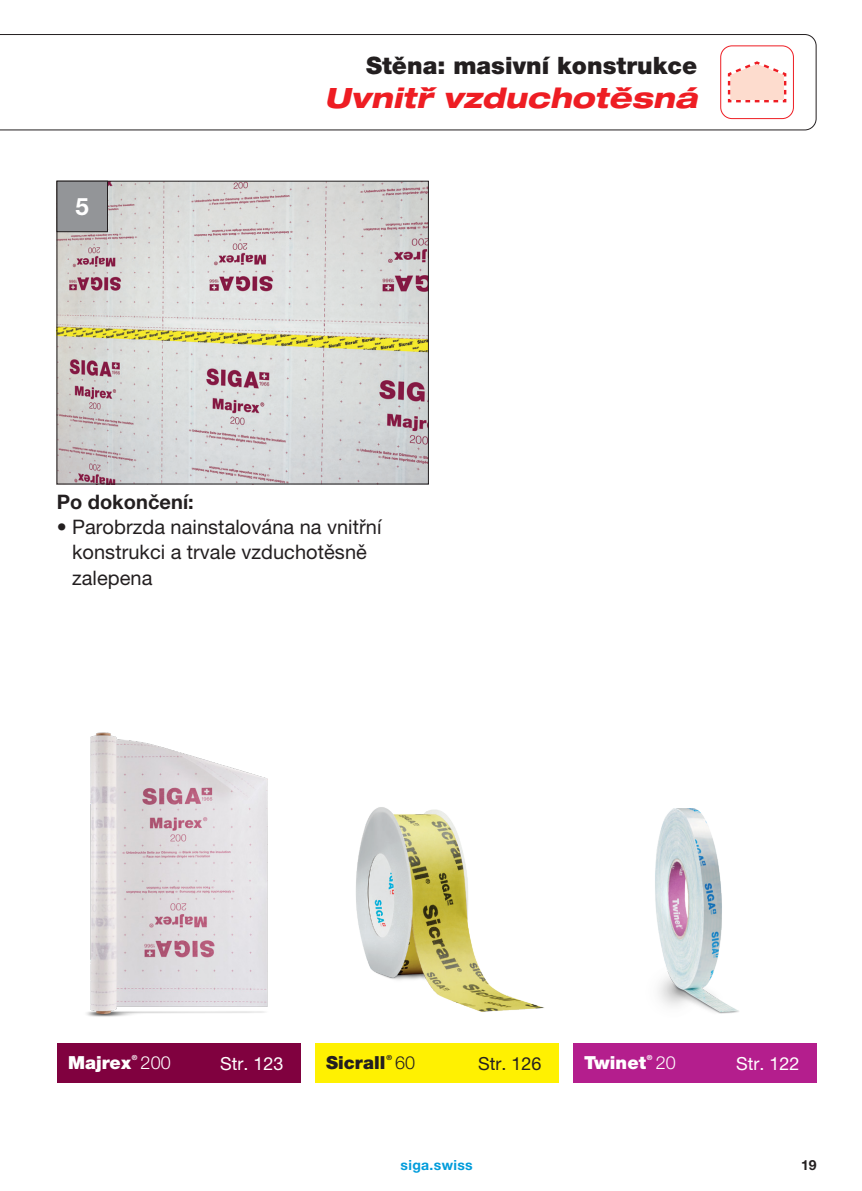
<style>
.page{position:relative;width:862px;height:1191px;background:#fff}
.page>*{position:absolute;margin:0;border:0;box-sizing:border-box;transform-origin:0 0}
.t1{font:italic 800 expanded 28px "Helvetica Neue LT Pro";letter-spacing:.005em;color:#ee1d23}
.t2{font:900 24px "Helvetica Neue LT Pro";letter-spacing:.005em;color:#231f20}
.t3{font:700 24px "Helvetica Neue LT Pro";color:#fff}
.t4{font:20px/25.2px "Helvetica Neue LT Pro";letter-spacing:.005em;color:#231f20}
.t5{font:700 20px "Helvetica Neue LT Pro";letter-spacing:.005em;color:#231f20}
.t6{font:18px "Helvetica Neue LT Pro";letter-spacing:.005em;color:#fff}
.t7{font:900 18px "Helvetica Neue LT Pro";letter-spacing:.005em;color:#fff}
.t8{font:900 18px "Helvetica Neue LT Pro";letter-spacing:.005em;color:#231f20}
.t9{font:18px "Helvetica Neue LT Pro";letter-spacing:.005em;color:#231f20}
.t10{font:300 18px "Helvetica Neue LT Pro";color:#fff}
.t11{font:300 18px "Helvetica Neue LT Pro";color:#231f20}
.t12{font:700 14px "Helvetica Neue LT Pro";letter-spacing:.025em;color:#009cdb}
.t13{font:700 14px "Helvetica Neue LT Pro";color:#231f20}
.t14{font:700 7px "Helvetica Neue LT Pro";color:#fff}
.t15{font:700 7px "Helvetica Neue LT Pro";color:#231f20}
</style>
<div class="page">
<svg style="left:0;top:34px;width:816px;height:96px"></svg>
<svg style="left:726px;top:60px;width:61px;height:44px"></svg>
<div style="left:720px;top:45px;width:74px;height:74px;border:1px solid #ee1d23;border-radius:11px"></div>
<img style="left:59px;top:183px;width:368px;height:299px">
<div style="left:57px;top:181px;width:372px;height:303px;border:1px solid #231f20"></div>
<div style="left:57px;top:1043px;width:243px;height:40px;background:#80013f"></div>
<div style="left:573px;top:1043px;width:243px;height:40px;background:#b41e8d"></div>
<div style="left:315px;top:1043px;width:243px;height:40px;background:#fff101"></div>
<div style="left:57px;top:181px;width:50px;height:51px;background:#939598"></div>
<div style="left:57px;top:181px;width:51px;height:51px;border:1px solid #231f20"></div>
<img style="left:356px;top:807px;width:188px;height:205px">
<img style="left:655px;top:808px;width:84px;height:206px">
<img style="left:86px;top:732px;width:182px;height:285px">
<p class="t2" style="left:366px;top:51px;width:333px">Stěna: masivní konstrukce</p>
<p class="t3" style="left:76px;top:192px;width:15px">5</p>
<h1 class="t1" style="left:324px;top:80px;width:375px">Uvnitř vzduchotěsná</h1>
<p class="t5" style="left:57px;top:489px;width:139px">Po dokončení:</p>
<p class="t4" style="left:72px;top:514px;width:311px;text-indent:-15px">• Parobrzda nainstalována na vnitřní konstrukci a trvale vzduchotěsně zalepena</p>
<p class="t7" style="left:68px;top:1051px;width:64px">Majrex</p>
<p class="t14" style="left:132px;top:1053px;width:7px">®</p>
<p class="t10" style="left:141px;top:1051px;width:32px">200</p>
<p class="t7" style="left:584px;top:1051px;width:63px">Twinet</p>
<p class="t14" style="left:647px;top:1053px;width:7px">®</p>
<p class="t15" style="left:386px;top:1053px;width:7px">®</p>
<p class="t11" style="left:395px;top:1051px;width:22px">60</p>
<p class="t8" style="left:326px;top:1051px;width:61px">Sicrall</p>
<p class="t10" style="left:655px;top:1051px;width:22px">20</p>
<p class="t6" style="left:220px;top:1052px;width:65px">Str. 123</p>
<p class="t9" style="left:478px;top:1052px;width:65px">Str. 126</p>
<p class="t6" style="left:736px;top:1052px;width:65px">Str. 122</p>
<p class="t12" style="left:401px;top:1156px;width:74px">siga.swiss</p>
<p class="t13" style="left:801px;top:1156px;width:17px">19</p>
</div>
